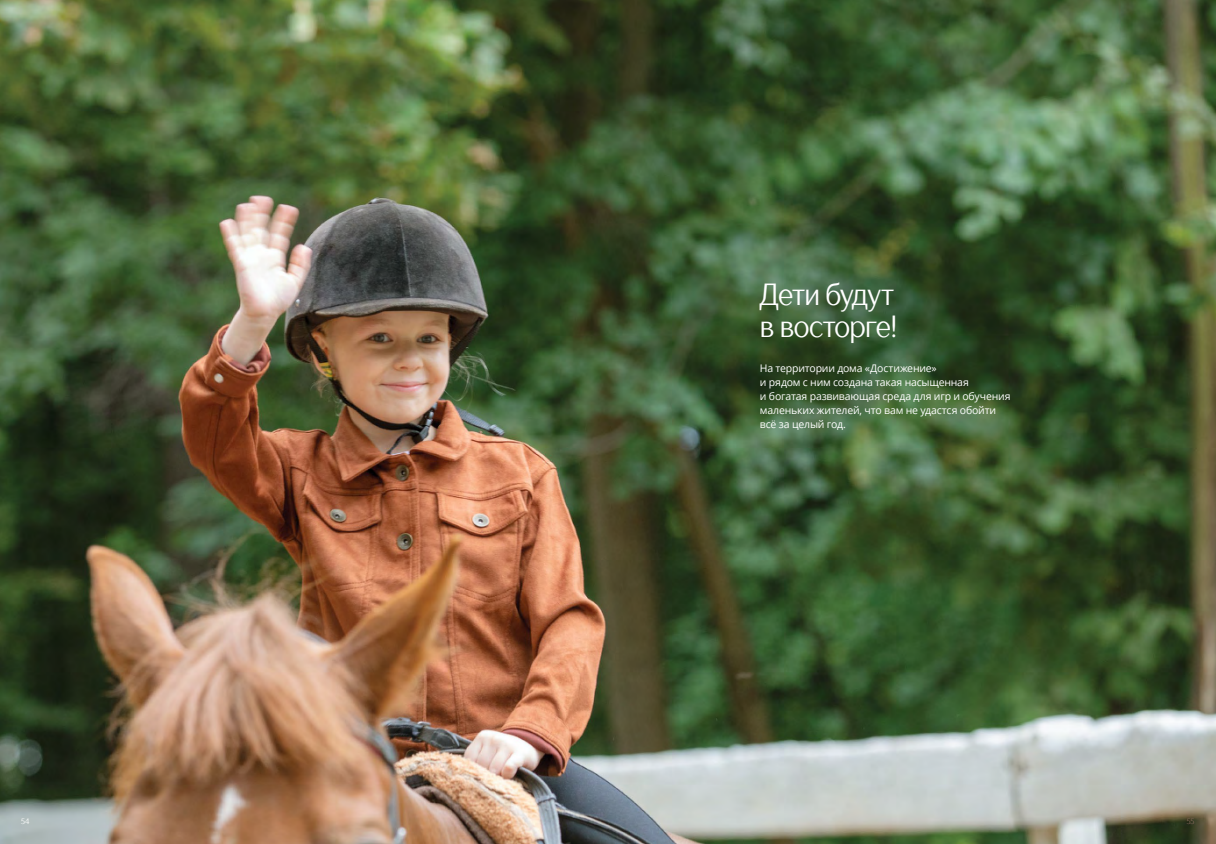
<style>
.page{position:relative;width:1216px;height:844px;background:#fff}
.page>*{position:absolute;margin:0;border:0;box-sizing:border-box;transform-origin:0 0}
.t1{font:30.62px/32.6px "TT Drugs Condensed";letter-spacing:-.025em;color:#fff}
.t2{font:10.5px/14px "Open Sans";letter-spacing:-.02em;color:#fff}
.t3{font:7.88px "TT Drugs Condensed";color:#fff}
.t4{font:7.88px "TT Drugs Condensed";color:#856a5c}
</style>
<div class="page">
<img style="left:0;top:0;width:1215px;height:843px">
<h1 class="t1" style="left:760px;top:277px;width:139px">Дети будут в восторге!</h1>
<p class="t2" style="left:760px;top:361px;width:252px">На территории дома «Достижение»<br>и рядом с ним создана такая насыщенная<br>и богатая развивающая среда для игр и обучения маленьких жителей, что вам не удастся обойти всё за целый год.</p>
<p class="t3" style="left:21px;top:815px;width:10px">54</p>
<p class="t4" style="left:1186px;top:815px;width:9px">55</p>
</div>
